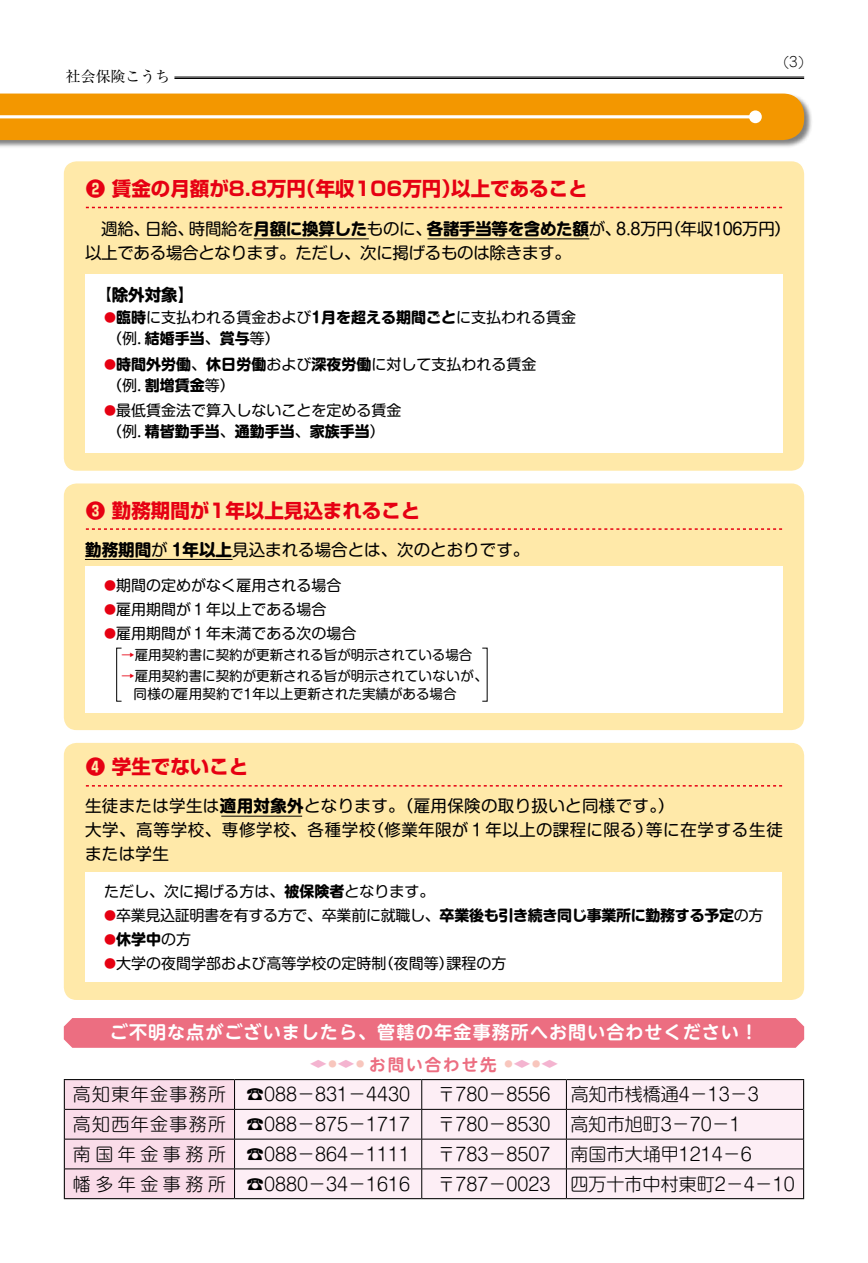
<style>
.page{position:relative;width:868px;height:1263px;background:#fff}
.page>*{position:absolute;margin:0;border:0;box-sizing:border-box;transform-origin:0 0}
.t1{font:700 19.5px "Shin Go Pro";color:#e60012}
.t2{font:300 18px "Shin M Go Pro";color:#000}
.t3{font:300 18px "Shin M Go Pro";letter-spacing:.035em;color:#000}
.t4{font:700 18px "UD Shin M Go Pr 6 N De";letter-spacing:.06em;color:#fff}
.t5{font:16.5px/24px "Shin M Go Pro";letter-spacing:.02em;color:#000}
.t6{font:16.5px/24px "Shin M Go Pro";letter-spacing:-.02em;color:#000}
.t7{font:16.5px "Shin M Go Pro";color:#000}
.t8{font:700 16.5px "UD Shin M Go Pr 6 De";letter-spacing:.12em;color:#ec6e81}
.t9{font:700 16.5px "Shin M Go Pro";color:#000}
.t10{font:15px/21px "Shin M Go Pro";color:#000}
.t11{font:15px "Shin M Go Pro";letter-spacing:-.02em;color:#000}
.t12{font:700 15px "Shin M Go Pro";color:#000}
.t13{font:14.85px "Ryumin Pro";color:#000}
.t14{font:300 13.8px "Jun 101 Pro";color:#000}
.t15{font:13.5px/18px "Shin M Go Pro";color:#000}
.s1{font-weight:700}
.s2{font-size:15px}
.s3{font-size:12px;color:#e60012}
.s4{color:#e60012}
.s5{font-weight:400;font-size:12px;color:#e60012}
.s6{font-weight:400}
</style>
<div class="page">
<div style="left:64px;top:743px;width:740px;height:257px;background:#ffe9a9;border-radius:13px"></div>
<div style="left:86px;top:872px;width:696px;height:110px;background:#fff"></div>
<div style="left:64px;top:161px;width:740px;height:310px;background:#ffe9a9;border-radius:13px"></div>
<div style="left:85px;top:274px;width:697px;height:178px;background:#fff"></div>
<div style="left:64px;top:483px;width:740px;height:247px;background:#ffe9a9;border-radius:13px"></div>
<div style="left:85px;top:567px;width:697px;height:146px;background:#fff"></div>
<svg style="left:86px;top:785px;width:696px;height:1px"></svg>
<svg style="left:86px;top:207px;width:696px;height:1px"></svg>
<svg style="left:86px;top:528px;width:696px;height:2px"></svg>
<div style="left:0;top:93px;width:819px;height:62px;background:#000;opacity:.5"></div>
<div style="left:0;top:94px;width:804px;height:46px;background:#f39700"></div>
<hr style="left:0;top:115px;width:755px;height:3px;background:#fff">
<div style="left:749px;top:110px;width:12px;height:13px;background:#fff;border-radius:50%"></div>
<div style="left:235px;top:1080px;width:568px;height:118px;background:#fdeef5"></div>
<hr style="left:234px;top:1109px;width:187px;height:1px;background:#000">
<hr style="left:421px;top:1109px;width:145px;height:1px;background:#000">
<hr style="left:566px;top:1109px;width:237px;height:1px;background:#000">
<hr style="left:234px;top:1139px;width:187px;height:1px;background:#000">
<hr style="left:421px;top:1139px;width:145px;height:1px;background:#000">
<hr style="left:566px;top:1139px;width:237px;height:1px;background:#000">
<hr style="left:234px;top:1168px;width:187px;height:1px;background:#000">
<hr style="left:421px;top:1168px;width:145px;height:1px;background:#000">
<svg style="left:421px;top:1080px;width:1px;height:118px"></svg>
<hr style="left:566px;top:1168px;width:237px;height:1px;background:#000">
<svg style="left:566px;top:1080px;width:1px;height:118px"></svg>
<hr style="left:234px;top:1079px;width:187px;height:1px;background:#000">
<hr style="left:421px;top:1079px;width:145px;height:1px;background:#000">
<hr style="left:566px;top:1079px;width:238px;height:1px;background:#000">
<svg style="left:803px;top:1080px;width:1px;height:29px"></svg>
<hr style="left:803px;top:1109px;width:1px;height:30px;background:#000">
<hr style="left:803px;top:1139px;width:1px;height:30px;background:#000">
<svg style="left:64px;top:1079px;width:171px;height:119px;background:#efd2de"></svg>
<svg style="left:803px;top:1169px;width:1px;height:29px"></svg>
<hr style="left:64px;top:1198px;width:170px;height:1px;background:#000">
<hr style="left:234px;top:1198px;width:187px;height:1px;background:#000">
<hr style="left:421px;top:1198px;width:145px;height:1px;background:#000">
<hr style="left:566px;top:1198px;width:238px;height:1px;background:#000">
<div style="left:64px;top:1018px;width:740px;height:30px;background:#ec6e81"></div>
<div style="left:116px;top:648px;width:6px;height:53px;border:1px solid #000"></div>
<hr style="left:221px;top:816px;width:81px;height:1px;background:#000">
<hr style="left:85px;top:559px;width:147px;height:1px;background:#000">
<hr style="left:253px;top:238px;width:116px;height:1px;background:#000">
<hr style="left:427px;top:238px;width:162px;height:1px;background:#000">
<hr style="left:174px;top:77px;width:630px;height:1px;background:#000">
<hr style="left:174px;top:78px;width:630px;height:1px;background:#000">
<p class="t13" style="left:66px;top:65px;width:106px">社会保険こうち</p>
<h1 class="t1" style="left:86px;top:173px;width:503px">❷ 賃⾦の⽉額が8.8万円（年収106万円）以上であること</h1>
<p class="t14" style="left:783px;top:51px;width:22px">(3)</p>
<p class="t6" style="left:85px;top:215px;width:707px">　週給、日給、時間給を<span class="s1">月額に換算した</span>ものに、<span class="s1">各諸手当等を含めた額</span>が、8.8万円（年収106万円）以上である場合となります。ただし、次に掲げるものは除きます。</p>
<p class="t9" style="left:97px;top:281px;width:99px"><span class="s2">【</span>除外対象】</p>
<p class="t10" style="left:104px;top:305px;width:473px"><span class="s3">●</span><span class="s1">臨時</span>に⽀払われる賃⾦および<span class="s1">1月を超える期間ごと</span>に⽀払われる賃⾦　（例．<span class="s1">結婚手当</span>、<span class="s1">賞与</span>等）</p>
<p class="t10" style="left:104px;top:352px;width:433px"><span class="s3">●</span><span class="s1">時間外労働</span>、<span class="s1">休日労働</span>および<span class="s1">深夜労働</span>に対して⽀払われる賃⾦　（例．<span class="s1">割増賃⾦</span>等）</p>
<p class="t10" style="left:104px;top:398px;width:298px"><span class="s3">●</span>最低賃⾦法で算⼊しないことを定める賃⾦　（例．<span class="s1">精皆勤手当</span>、<span class="s1">通勤手当</span>、<span class="s1">家族手当</span>）</p>
<h1 class="t1" style="left:86px;top:495px;width:336px">❸ 勤務期間が1年以上⾒込まれること</h1>
<p class="t7" style="left:85px;top:536px;width:445px"><span class="s1">勤務期間</span>が <span class="s1">1年以上</span>⾒込まれる場合とは、次のとおりです。</p>
<p class="t10" style="left:104px;top:573px;width:238px"><span class="s3">●</span>期間の定めがなく雇用される場合</p>
<p class="t10" style="left:104px;top:597px;width:223px"><span class="s3">●</span>雇⽤期間が１年以上である場合</p>
<p class="t10" style="left:104px;top:621px;width:253px"><span class="s3">●</span>雇⽤期間が１年未満である次の場合</p>
<p class="t15" style="left:121px;top:644px;width:352px"><span class="s4">→</span>雇用契約書に契約が更新される旨が明⽰されている場合</p>
<p class="t15" style="left:121px;top:665px;width:368px"><span class="s4">→</span>雇用契約書に契約が更新される旨が明⽰されていないが、　同様の雇用契約で1年以上更新された実績がある場合</p>
<h1 class="t1" style="left:86px;top:751px;width:164px">❹ 学生でないこと</h1>
<p class="t5" style="left:85px;top:792px;width:699px">生徒または学生は<span class="s1">適用対象外</span>となります。（雇用保険の取り扱いと同様です。）<br>大学、高等学校、専修学校、各種学校（修業年限が１年以上の課程に限る）等に在学する生徒または学生</p>
<p class="t10" style="left:104px;top:879px;width:331px">ただし、次に掲げる方は、<span class="s1">被保険者</span>となります。</p>
<p class="t11" style="left:104px;top:903px;width:660px"><span class="s3">●</span>卒業⾒込証明書を有する方で、卒業前に就職し、<span class="s1">卒業後も引き続き同じ事業所に勤務する予定</span>の方</p>
<p class="t12" style="left:104px;top:927px;width:88px"><span class="s5">●</span>休学中<span class="s6">の方</span></p>
<p class="t10" style="left:104px;top:951px;width:404px"><span class="s3">●</span>大学の夜間学部および高等学校の定時制（夜間等）課程の方</p>
<p class="t4" style="left:110px;top:1017px;width:649px">ご不明な点がございましたら、管轄の年金事務所へお問い合わせください！</p>
<p class="t8" style="left:310px;top:1050px;width:249px"><sup>◆</sup><sup>●</sup><sup>◆</sup><sup>●</sup> お問い合わせ先 <sup>●</sup><sup>◆</sup><sup>●</sup><sup>◆</sup></p>
<p class="t3" style="left:73px;top:1080px;width:339px">高知東年金事務所 ☎088－831－4430</p>
<p class="t2" style="left:437px;top:1080px;width:323px">〒780－8556 高知市桟橋通4－13－3</p>
<p class="t3" style="left:73px;top:1110px;width:339px">高知西年金事務所 ☎088－875－1717</p>
<p class="t2" style="left:437px;top:1110px;width:305px">〒780－8530 高知市旭町3－70－1</p>
<p class="t2" style="left:73px;top:1139px;width:339px">南国年金事務所 ☎088－864－1111</p>
<p class="t2" style="left:437px;top:1139px;width:316px">〒783－8507 南国市大埇甲1214－6</p>
<p class="t2" style="left:73px;top:1169px;width:339px">幡多年金事務所 ☎0880－34－1616</p>
<p class="t2" style="left:437px;top:1169px;width:359px">〒787－0023 四万十市中村東町2－4－10</p>
</div>
